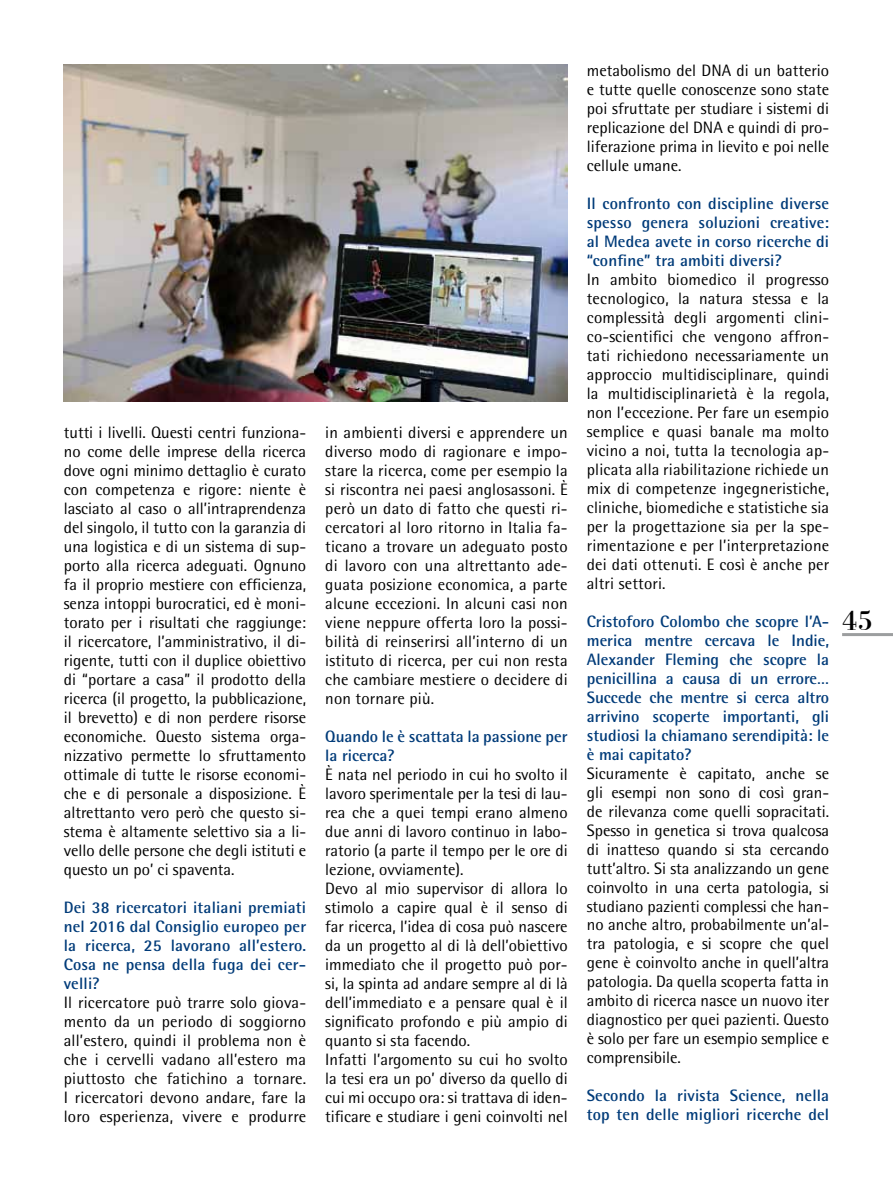
<style>
.page{position:relative;width:893px;height:1191px;background:#fff}
.page>*{position:absolute;margin:0;border:0;box-sizing:border-box;transform-origin:0 0}
.t1{font:30px "Bodoni BT";color:#000}
.t2{font:16.5px/19px "Rotis Semi Sans Std";color:#000;text-align:justify}
.t3{font:700 16.5px/18.9px "Rotis Semi Sans Std";letter-spacing:.01em;color:#003b79;text-align:justify}
</style>
<div class="page">
<hr style="left:842px;top:633px;width:51px;height:3px;background:#9c9e9f">
<img style="left:64px;top:65px;width:504px;height:336px">
<p class="t2" style="left:64px;top:423px;width:244px">tutti i livelli. Questi centri funziona&shy;no come delle imprese della ricerca dove ogni minimo dettaglio è curato con competenza e rigore: niente è lasciato al caso o all’intraprendenza del singolo, il tutto con la garanzia di una logistica e di un sistema di sup&shy;porto alla ricerca adeguati. Ognuno fa il proprio mestiere con efficienza, senza intoppi burocratici, ed è moni&shy;torato per i risultati che raggiunge: il ricercatore, l’amministrativo, il di&shy;rigente, tutti con il duplice obiettivo di “portare a casa” il prodotto della ricerca (il progetto, la pubblicazione, il brevetto) e di non perdere risorse economiche. Questo sistema orga&shy;nizzativo permette lo sfruttamento ottimale di tutte le risorse economi&shy;che e di personale a disposizione. È altrettanto vero però che questo si&shy;stema è altamente selettivo sia a li&shy;vello delle persone che degli istituti e questo un po’ ci spaventa.</p>
<p class="t3" style="left:64px;top:897px;width:244px">Dei 38 ricercatori italiani premiati nel 2016 dal Consiglio europeo per la ricerca, 25 lavorano all’estero.<br>Cosa ne pensa della fuga dei cer&shy;velli?</p>
<p class="t2" style="left:64px;top:992px;width:244px">Il ricercatore può trarre solo giova&shy;mento da un periodo di soggiorno all’estero, quindi il problema non è che i cervelli vadano all’estero ma piuttosto che fatichino a tornare.<br>I ricercatori devono andare, fare la loro esperienza, vivere e produrre</p>
<p class="t2" style="left:325px;top:423px;width:244px">in ambienti diversi e apprendere un diverso modo di ragionare e impo&shy;stare la ricerca, come per esempio la si riscontra nei paesi anglosassoni. È però un dato di fatto che questi ri&shy;cercatori al loro ritorno in Italia fa&shy;ticano a trovare un adeguato posto di lavoro con una altrettanto ade&shy;guata posizione economica, a parte alcune eccezioni. In alcuni casi non viene neppure offerta loro la possi&shy;bilità di reinserirsi all’interno di un istituto di ricerca, per cui non resta che cambiare mestiere o decidere di non tornare più.</p>
<p class="t3" style="left:325px;top:726px;width:244px">Quando le è scattata la passione per la ricerca?</p>
<p class="t2" style="left:325px;top:764px;width:244px;text-align:left">È nata nel periodo in cui ho svolto il lavoro sperimentale per la tesi di lau&shy;rea che a quei tempi erano almeno due anni di lavoro continuo in labo&shy;ratorio (a parte il tempo per le ore di lezione, ovviamente).<br>Devo al mio supervisor di allora lo stimolo a capire qual è il senso di far ricerca, l’idea di cosa può nascere da un progetto al di là dell’obiettivo immediato che il progetto può por&shy;si, la spinta ad andare sempre al di là dell’immediato e a pensare qual è il significato profondo e più ampio di quanto si sta facendo.<br>Infatti l’argomento su cui ho svolto la tesi era un po’ diverso da quello di cui mi occupo ora: si trattava di iden&shy;tificare e studiare i geni coinvolti nel</p>
<p class="t2" style="left:587px;top:61px;width:244px">metabolismo del DNA di un batterio e tutte quelle conoscenze sono state poi sfruttate per studiare i sistemi di replicazione del DNA e quindi di pro&shy;liferazione prima in lievito e poi nelle cellule umane.</p>
<p class="t3" style="left:587px;top:194px;width:244px">Il confronto con discipline diverse spesso genera soluzioni creative: al Medea avete in corso ricerche di “confine” tra ambiti diversi?</p>
<p class="t2" style="left:587px;top:270px;width:244px">In ambito biomedico il progresso tecnologico, la natura stessa e la complessità degli argomenti clini&shy;co-scientifici che vengono affron&shy;tati richiedono necessariamente un approccio multidisciplinare, quindi la multidisciplinarietà è la regola, non l’eccezione. Per fare un esempio semplice e quasi banale ma molto vicino a noi, tutta la tecnologia ap&shy;plicata alla riabilitazione richiede un mix di competenze ingegneristiche, cliniche, biomediche e statistiche sia per la progettazione sia per la spe&shy;rimentazione e per l’interpretazione dei dati ottenuti. E così è anche per altri settori.</p>
<p class="t3" style="left:587px;top:611px;width:244px">Cristoforo Colombo che scopre l’A&shy;merica mentre cercava le Indie, Alexander Fleming che scopre la penicillina a causa di un errore… Succede che mentre si cerca altro arrivino scoperte importanti, gli studiosi la chiamano serendipità: le è mai capitato?</p>
<p class="t2" style="left:587px;top:763px;width:244px">Sicuramente è capitato, anche se gli esempi non sono di così gran&shy;de rilevanza come quelli sopracitati.<br>Spesso in genetica si trova qualcosa di inatteso quando si sta cercando tutt’altro. Si sta analizzando un gene coinvolto in una certa patologia, si studiano pazienti complessi che han&shy;no anche altro, probabilmente un’al&shy;tra patologia, e si scopre che quel gene è coinvolto anche in quell’altra patologia. Da quella scoperta fatta in ambito di ricerca nasce un nuovo iter diagnostico per quei pazienti. Questo è solo per fare un esempio semplice e comprensibile.</p>
<p class="t3" style="left:587px;top:1086px;width:244px">Secondo la rivista Science, nella top ten delle migliori ricerche del</p>
<h1 class="t1" style="left:842px;top:601px;width:32px">45</h1>
</div>
